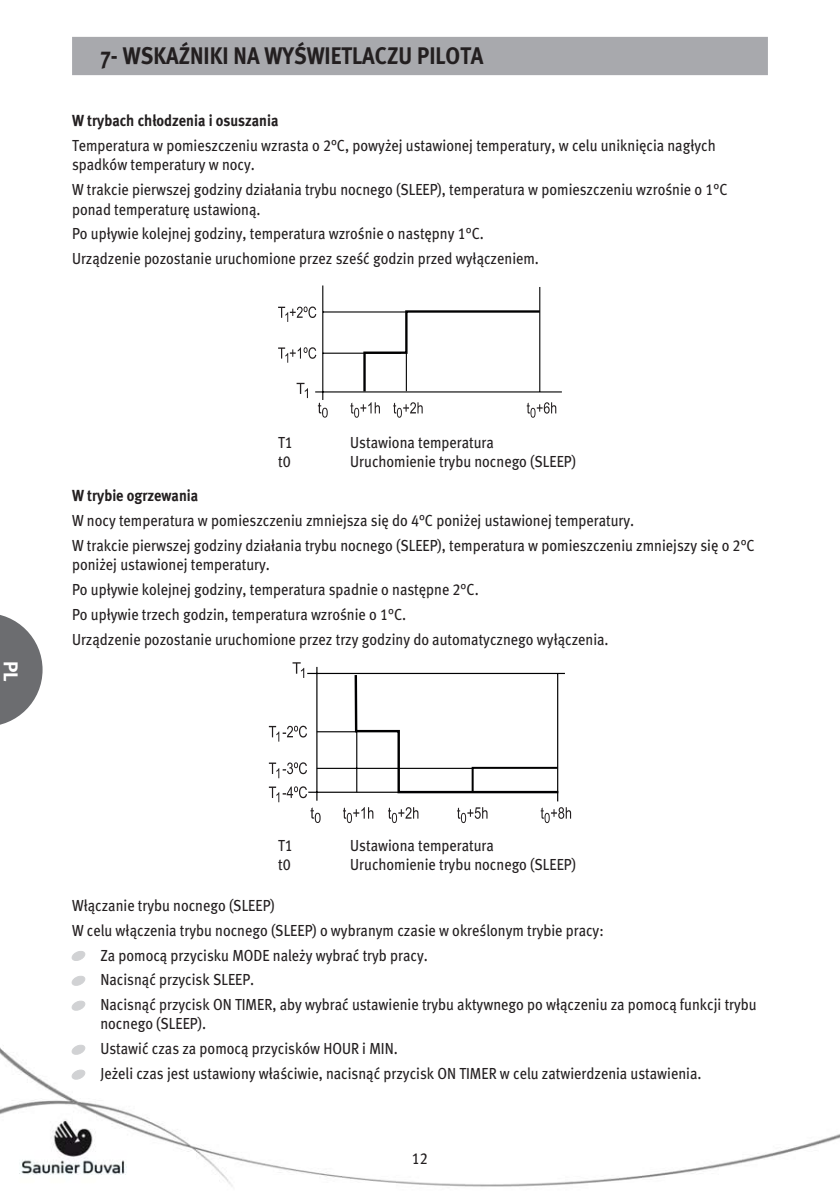
<style>
.page{position:relative;width:840px;height:1191px;background:#fff}
.page>*{position:absolute;margin:0;border:0;box-sizing:border-box;transform-origin:0 0}
.t1{font:24px "Meta Bold CE";color:#231f20;scale:.9 1}
.t2{font:20px "Meta Bold CE";color:#fff}
.t3{font:16px/24.8px "Meta Book CELF";color:#231f20;scale:.9 1}
.t4{font:16px "Meta Bold CE";color:#231f20;scale:.9 1}
</style>
<div class="page">
<img style="left:0;top:36px;width:840px;height:1151px">
<div style="left:73px;top:38px;width:693px;height:36px;background:#a8a9ad"></div>
<div style="left:72px;top:37px;width:695px;height:38px;border:2px solid #a8a9ad"></div>
<svg style="left:0;top:613px;width:43px;height:113px"></svg>
<hr style="left:322px;top:285px;width:1px;height:115px;background:#000001">
<hr style="left:315px;top:391px;width:246px;height:1px;background:#000001">
<hr style="left:539px;top:287px;width:1px;height:104px;background:#000001">
<hr style="left:322px;top:353px;width:79px;height:1px;background:#000001">
<hr style="left:323px;top:311px;width:83px;height:1px;background:#000001">
<svg style="left:362px;top:309px;width:180px;height:85px"></svg>
<svg style="left:296px;top:383px;width:12px;height:15px"></svg>
<svg style="left:278px;top:347px;width:38px;height:16px"></svg>
<svg style="left:278px;top:306px;width:38px;height:16px"></svg>
<svg style="left:318px;top:402px;width:9px;height:15px"></svg>
<svg style="left:350px;top:402px;width:30px;height:16px"></svg>
<hr style="left:405px;top:353px;width:1px;height:38px;background:#000001">
<svg style="left:393px;top:402px;width:29px;height:16px"></svg>
<svg style="left:526px;top:402px;width:30px;height:16px"></svg>
<svg style="left:292px;top:662px;width:12px;height:16px"></svg>
<svg style="left:269px;top:725px;width:38px;height:16px"></svg>
<svg style="left:269px;top:762px;width:38px;height:16px"></svg>
<svg style="left:269px;top:786px;width:51px;height:37px"></svg>
<svg style="left:343px;top:807px;width:30px;height:16px"></svg>
<svg style="left:388px;top:807px;width:30px;height:16px"></svg>
<svg style="left:457px;top:807px;width:30px;height:16px"></svg>
<svg style="left:540px;top:807px;width:30px;height:16px"></svg>
<hr style="left:307px;top:673px;width:257px;height:1px;background:#000001">
<hr style="left:556px;top:673px;width:2px;height:128px;background:#000001">
<hr style="left:316px;top:667px;width:1px;height:133px;background:#000001">
<hr style="left:308px;top:791px;width:94px;height:2px;background:#000001">
<svg style="left:353px;top:672px;width:207px;height:122px"></svg>
<hr style="left:316px;top:731px;width:40px;height:1px;background:#000001">
<hr style="left:356px;top:731px;width:1px;height:61px;background:#000001">
<hr style="left:316px;top:768px;width:157px;height:1px;background:#000001">
<svg style="left:72px;top:950px;width:13px;height:11px"></svg>
<svg style="left:72px;top:975px;width:13px;height:11px"></svg>
<svg style="left:72px;top:1000px;width:13px;height:11px"></svg>
<svg style="left:72px;top:1044px;width:13px;height:11px"></svg>
<svg style="left:72px;top:1069px;width:13px;height:11px"></svg>
<h1 class="t1" style="left:100px;top:40px;width:427px">7- WSKAŹNIKI NA WYŚWIETLACZU PILOTA</h1>
<p class="t4" style="left:72px;top:111px;width:231px">W trybach chłodzenia i osuszania</p>
<p class="t3" style="left:72px;top:136px;width:716px;line-height:19.2px">Temperatura w pomieszczeniu wzrasta o 2°C, powyżej ustawionej temperatury, w celu uniknięcia nagłych spadków temperatury w nocy.</p>
<p class="t3" style="left:72px;top:180px;width:729px;line-height:19.2px">W trakcie pierwszej godziny działania trybu nocnego (SLEEP), temperatura w pomieszczeniu wzrośnie o 1°C ponad temperaturę ustawioną.</p>
<p class="t3" style="left:72px;top:221px;width:520px">Po upływie kolejnej godziny, temperatura wzrośnie o następny 1°C.<br>Urządzenie pozostanie uruchomione przez sześć godzin przed wyłączeniem.</p>
<p class="t2" style="left:23px;top:660px;width:22px;rotate:90deg">PL</p>
<p class="t3" style="left:278px;top:429px;width:18px">T1</p>
<p class="t3" style="left:350px;top:429px;width:161px">Ustawiona temperatura</p>
<p class="t3" style="left:278px;top:448px;width:16px">t0</p>
<p class="t3" style="left:350px;top:448px;width:252px">Uruchomienie trybu nocnego (SLEEP)</p>
<p class="t4" style="left:72px;top:485px;width:141px">W trybie ogrzewania</p>
<p class="t3" style="left:72px;top:508px;width:759px">W nocy temperatura w pomieszczeniu zmniejsza się do 4°C poniżej ustawionej temperatury.<br>W trakcie pierwszej godziny działania trybu nocnego (SLEEP), temperatura w pomieszczeniu zmniejszy się o 2°C</p>
<p class="t3" style="left:72px;top:552px;width:597px">poniżej ustawionej temperatury.<br>Po upływie kolejnej godziny, temperatura spadnie o następne 2°C.<br>Po upływie trzech godzin, temperatura wzrośnie o 1°C.<br>Urządzenie pozostanie uruchomione przez trzy godziny do automatycznego wyłączenia.</p>
<p class="t3" style="left:278px;top:833px;width:18px">T1</p>
<p class="t3" style="left:350px;top:833px;width:161px">Ustawiona temperatura</p>
<p class="t3" style="left:278px;top:852px;width:16px">t0</p>
<p class="t3" style="left:350px;top:852px;width:252px">Uruchomienie trybu nocnego (SLEEP)</p>
<p class="t3" style="left:72px;top:892px;width:227px">Włączanie trybu nocnego (SLEEP)</p>
<p class="t3" style="left:72px;top:917px;width:592px">W celu włączenia trybu nocnego (SLEEP) o wybranym czasie w określonym trybie pracy:</p>
<p class="t3" style="left:100px;top:942px;width:365px">Za pomocą przycisku MODE należy wybrać tryb pracy.</p>
<p class="t3" style="left:100px;top:967px;width:172px">Nacisnąć przycisk SLEEP.</p>
<p class="t3" style="left:100px;top:992px;width:730px">Nacisnąć przycisk ON TIMER, aby wybrać ustawienie trybu aktywnego po włączeniu za pomocą funkcji trybu</p>
<p class="t3" style="left:100px;top:1011px;width:669px">nocnego (SLEEP).<br>Ustawić czas za pomocą przycisków HOUR i MIN.<br>Jeżeli czas jest ustawiony właściwie, nacisnąć przycisk ON TIMER w celu zatwierdzenia ustawienia.</p>
<p class="t3" style="left:411px;top:1145px;width:14px">12</p>
</div>
